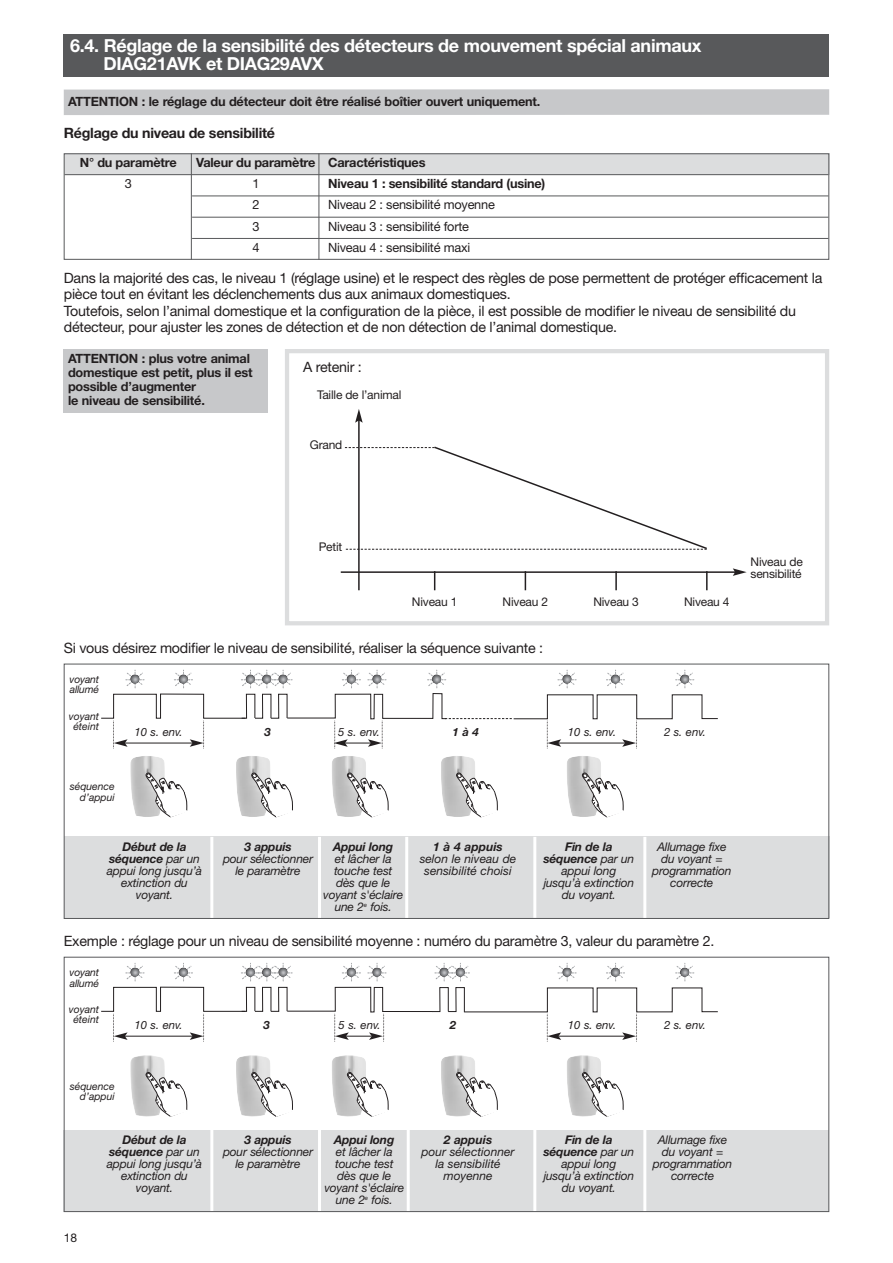
<style>
.page{position:relative;width:893px;height:1263px;background:#fff}
.page>*{position:absolute;margin:0;border:0;box-sizing:border-box;transform-origin:0 0}
.t1{font:700 18px/18px "+JTPNEE Helvetica Neue LT Com";letter-spacing:-.015em;color:#fff}
.t2{font:14.25px/16.5px "+DLZKZP Helvetica Neue LT Com";letter-spacing:-.015em;color:#231f20}
.t3{font:700 14.25px "+JTPNEE Helvetica Neue LT Com";letter-spacing:-.015em;color:#231f20}
.t4{font:700 12.75px/14.2px "+JTPNEE Helvetica Neue LT Com";letter-spacing:-.015em;color:#231f20}
.t5{font:12.75px "+DLZKZP Helvetica Neue LT Com";letter-spacing:-.015em;color:#231f20}
.t6{font:italic 12px/12px "+VWYPPW Helvetica Neue LT Com";letter-spacing:-.015em;color:#231f20;text-align:center}
.t7{font:italic 700 12px/12px "+BWRJDZ Helvetica Neue LT Com";letter-spacing:-.015em;color:#231f20;text-align:center}
.t8{font:12px/12px "+DLZKZP Helvetica Neue LT Com";letter-spacing:-.015em;color:#231f20}
.t9{font:italic 11.4px "+VWYPPW Helvetica Neue LT Com";color:#231f20}
.t10{font:italic 700 11.4px "+BWRJDZ Helvetica Neue LT Com";color:#231f20}
.t11{font:italic 10.35px/10.4px "+VWYPPW Helvetica Neue LT Com";color:#231f20;text-align:center}
.s1{font-family:"+VWYPPW Helvetica Neue LT Com";font-weight:400}
</style>
<div class="page">
<div style="left:64px;top:34px;width:765px;height:43px;background:#58595b"></div>
<div style="left:285px;top:349px;width:544px;height:276px;border:4px solid #dcddde"></div>
<div style="left:64px;top:153px;width:765px;height:22px;background:#dcddde"></div>
<hr style="left:191px;top:153px;width:1px;height:107px;background:#58595b">
<hr style="left:319px;top:153px;width:1px;height:107px;background:#58595b">
<div style="left:64px;top:153px;width:765px;height:107px;border:1px solid #58595b"></div>
<hr style="left:65px;top:174px;width:763px;height:1px;background:#58595b">
<hr style="left:192px;top:196px;width:636px;height:1px;background:#58595b">
<hr style="left:192px;top:217px;width:636px;height:1px;background:#58595b">
<hr style="left:192px;top:238px;width:636px;height:1px;background:#58595b">
<hr style="left:358px;top:420px;width:2px;height:170px;background:#231f20">
<svg style="left:355px;top:409px;width:8px;height:14px"></svg>
<svg style="left:434px;top:573px;width:1px;height:17px"></svg>
<svg style="left:525px;top:573px;width:1px;height:17px"></svg>
<svg style="left:615px;top:573px;width:2px;height:17px"></svg>
<svg style="left:706px;top:573px;width:2px;height:17px"></svg>
<hr style="left:341px;top:571px;width:394px;height:2px;background:#231f20">
<svg style="left:733px;top:568px;width:14px;height:8px"></svg>
<svg style="left:345px;top:445px;width:362px;height:105px"></svg>
<div style="left:64px;top:89px;width:765px;height:26px;background:#c7c8ca"></div>
<div style="left:64px;top:349px;width:204px;height:63px;background:#c7c8ca"></div>
<div style="left:64px;top:837px;width:765px;height:81px;background:#dcddde"></div>
<hr style="left:210px;top:837px;width:3px;height:81px;background:#fff">
<hr style="left:318px;top:837px;width:3px;height:81px;background:#fff">
<hr style="left:405px;top:837px;width:3px;height:81px;background:#fff">
<hr style="left:533px;top:837px;width:3px;height:81px;background:#fff">
<hr style="left:643px;top:837px;width:3px;height:81px;background:#fff">
<svg style="left:101px;top:670px;width:617px;height:79px"></svg>
<img style="left:130px;top:756px;width:35px;height:61px">
<svg style="left:145px;top:772px;width:43px;height:45px"></svg>
<img style="left:236px;top:756px;width:34px;height:61px">
<svg style="left:251px;top:772px;width:42px;height:45px"></svg>
<img style="left:332px;top:756px;width:34px;height:61px">
<svg style="left:347px;top:772px;width:42px;height:45px"></svg>
<img style="left:441px;top:756px;width:34px;height:61px">
<svg style="left:456px;top:772px;width:42px;height:45px"></svg>
<img style="left:567px;top:756px;width:34px;height:61px">
<svg style="left:582px;top:772px;width:42px;height:45px"></svg>
<div style="left:64px;top:1130px;width:765px;height:81px;background:#dcddde"></div>
<hr style="left:210px;top:1130px;width:3px;height:81px;background:#fff">
<hr style="left:318px;top:1130px;width:3px;height:81px;background:#fff">
<hr style="left:407px;top:1130px;width:3px;height:82px;background:#fff">
<hr style="left:533px;top:1130px;width:3px;height:81px;background:#fff">
<hr style="left:643px;top:1130px;width:3px;height:82px;background:#fff">
<svg style="left:101px;top:963px;width:617px;height:79px"></svg>
<img style="left:130px;top:1055px;width:35px;height:61px">
<svg style="left:145px;top:1072px;width:43px;height:45px"></svg>
<img style="left:236px;top:1055px;width:34px;height:61px">
<svg style="left:251px;top:1072px;width:42px;height:45px"></svg>
<img style="left:332px;top:1055px;width:34px;height:61px">
<svg style="left:347px;top:1072px;width:42px;height:45px"></svg>
<img style="left:441px;top:1055px;width:34px;height:61px">
<svg style="left:456px;top:1072px;width:42px;height:45px"></svg>
<img style="left:567px;top:1055px;width:34px;height:61px">
<svg style="left:582px;top:1072px;width:42px;height:45px"></svg>
<div style="left:64px;top:664px;width:765px;height:255px;border:1px solid #58595b"></div>
<div style="left:64px;top:957px;width:765px;height:255px;border:1px solid #58595b"></div>
<p class="t1" style="left:104px;top:38px;width:599px;text-indent:-33px">6.4. Réglage de la sensibilité des détecteurs de mouvement spécial animaux<br>DIAG21AVK et DIAG29AVX</p>
<p class="t4" style="left:68px;top:95px;width:474px">ATTENTION : le réglage du détecteur doit être réalisé boîtier ouvert uniquement.</p>
<p class="t3" style="left:64px;top:128px;width:213px">Réglage du niveau de sensibilité</p>
<p class="t4" style="left:80px;top:156px;width:98px">N° du paramètre</p>
<p class="t4" style="left:196px;top:156px;width:231px">Valeur du paramètre Caractéristiques</p>
<p class="t5" style="left:125px;top:176px;width:9px">3</p>
<p class="t5" style="left:252px;top:176px;width:9px">1</p>
<p class="t4" style="left:328px;top:177px;width:219px">Niveau 1 : sensibilité standard (usine)</p>
<p class="t5" style="left:252px;top:198px;width:9px">2</p>
<p class="t5" style="left:328px;top:198px;width:168px">Niveau 2 : sensibilité moyenne</p>
<p class="t5" style="left:252px;top:219px;width:9px">3</p>
<p class="t5" style="left:328px;top:219px;width:142px">Niveau 3 : sensibilité forte</p>
<p class="t5" style="left:252px;top:240px;width:9px">4</p>
<p class="t5" style="left:328px;top:240px;width:144px">Niveau 4 : sensibilité maxi</p>
<p class="t2" style="left:64px;top:269px;width:760px">Dans la majorité des cas, le niveau 1 (réglage usine) et le respect des règles de pose permettent de protéger efficacement la pièce tout en évitant les déclenchements dus aux animaux domestiques.<br>Toutefois, selon l’animal domestique et la configuration de la pièce, il est possible de modifier le niveau de sensibilité du détecteur, pour ajuster les zones de détection et de non détection de l’animal domestique.</p>
<p class="t4" style="left:68px;top:352px;width:186px">ATTENTION : plus votre animal domestique est petit, plus il est possible d’augmenter<br>le niveau de sensibilité.</p>
<p class="t2" style="left:303px;top:359px;width:60px">A retenir :</p>
<p class="t8" style="left:317px;top:389px;width:86px">Taille de l’animal</p>
<p class="t8" style="left:310px;top:439px;width:34px">Grand</p>
<p class="t8" style="left:319px;top:541px;width:25px">Petit</p>
<p class="t8" style="left:412px;top:595px;width:47px">Niveau 1</p>
<p class="t8" style="left:503px;top:595px;width:47px">Niveau 2</p>
<p class="t8" style="left:593px;top:595px;width:47px">Niveau 3</p>
<p class="t8" style="left:684px;top:595px;width:47px">Niveau 4</p>
<p class="t2" style="left:64px;top:639px;width:481px">Si vous désirez modifier le niveau de sensibilité, réaliser la séquence suivante :</p>
<p class="t11" style="left:70px;top:675px;width:31px;text-align:left">voyant allumé</p>
<p class="t11" style="left:69px;top:712px;width:32px">voyant éteint</p>
<p class="t11" style="left:70px;top:782px;width:47px;text-align:right">séquence d’appui</p>
<p class="t9" style="left:134px;top:727px;width:50px">10 s. env.</p>
<p class="t10" style="left:264px;top:727px;width:8px">3</p>
<p class="t10" style="left:452px;top:727px;width:28px">1 à 4</p>
<p class="t9" style="left:338px;top:727px;width:43px">5 s. env.</p>
<p class="t9" style="left:568px;top:727px;width:50px">10 s. env.</p>
<p class="t9" style="left:664px;top:727px;width:43px">2 s. env.</p>
<p class="t7" style="left:109px;top:842px;width:92px">Début de la séquence <span class="s1">par un</span></p>
<p class="t6" style="left:107px;top:866px;width:97px">appui long jusqu’à extinction du voyant.</p>
<p class="t2" style="left:64px;top:932px;width:652px">Exemple : réglage pour un niveau de sensibilité moyenne : numéro du paramètre 3, valeur du paramètre 2.</p>
<p class="t7" style="left:433px;top:842px;width:71px">1 à 4 appuis</p>
<p class="t6" style="left:420px;top:854px;width:98px">selon le niveau de sensibilité choisi</p>
<p class="t6" style="left:652px;top:842px;width:81px">Allumage fixe du voyant = programmation correcte</p>
<p class="t7" style="left:333px;top:842px;width:62px">Appui long</p>
<p class="t6" style="left:323px;top:854px;width:81px">et lâcher la touche test dès que le voyant s'éclaire une 2<sup>e</sup> fois.</p>
<p class="t7" style="left:244px;top:842px;width:49px">3 appuis</p>
<p class="t6" style="left:223px;top:854px;width:92px">pour sélectionner le paramètre</p>
<p class="t7" style="left:543px;top:842px;width:92px">Fin de la séquence <span class="s1">par un</span></p>
<p class="t6" style="left:544px;top:866px;width:92px">appui long jusqu’à extinction du voyant.</p>
<p class="t11" style="left:70px;top:968px;width:31px;text-align:left">voyant allumé</p>
<p class="t11" style="left:69px;top:1005px;width:32px">voyant éteint</p>
<p class="t9" style="left:134px;top:1020px;width:50px">10 s. env.</p>
<p class="t10" style="left:263px;top:1020px;width:8px">3</p>
<p class="t10" style="left:450px;top:1020px;width:8px">2</p>
<p class="t9" style="left:339px;top:1020px;width:43px">5 s. env.</p>
<p class="t9" style="left:568px;top:1020px;width:50px">10 s. env.</p>
<p class="t9" style="left:664px;top:1020px;width:43px">2 s. env.</p>
<p class="t8" style="left:751px;top:555px;width:54px">Niveau de sensibilité</p>
<p class="t11" style="left:70px;top:1082px;width:47px;text-align:right">séquence d’appui</p>
<p class="t8" style="left:64px;top:1231px;width:15px">18</p>
<p class="t7" style="left:109px;top:1135px;width:92px">Début de la séquence <span class="s1">par un</span></p>
<p class="t6" style="left:107px;top:1159px;width:97px">appui long jusqu’à extinction du voyant.</p>
<p class="t7" style="left:244px;top:1135px;width:49px">3 appuis</p>
<p class="t6" style="left:223px;top:1147px;width:92px">pour sélectionner le paramètre</p>
<p class="t7" style="left:334px;top:1135px;width:62px">Appui long</p>
<p class="t6" style="left:324px;top:1147px;width:81px">et lâcher la touche test dès que le voyant s'éclaire une 2<sup>e</sup> fois.</p>
<p class="t7" style="left:444px;top:1135px;width:50px">2 appuis</p>
<p class="t6" style="left:421px;top:1147px;width:95px">pour sélectionner la sensibilité moyenne</p>
<p class="t7" style="left:543px;top:1135px;width:92px">Fin de la séquence <span class="s1">par un</span></p>
<p class="t6" style="left:544px;top:1159px;width:92px">appui long jusqu’à extinction du voyant.</p>
<p class="t6" style="left:653px;top:1135px;width:81px">Allumage fixe du voyant = programmation correcte</p>
</div>
